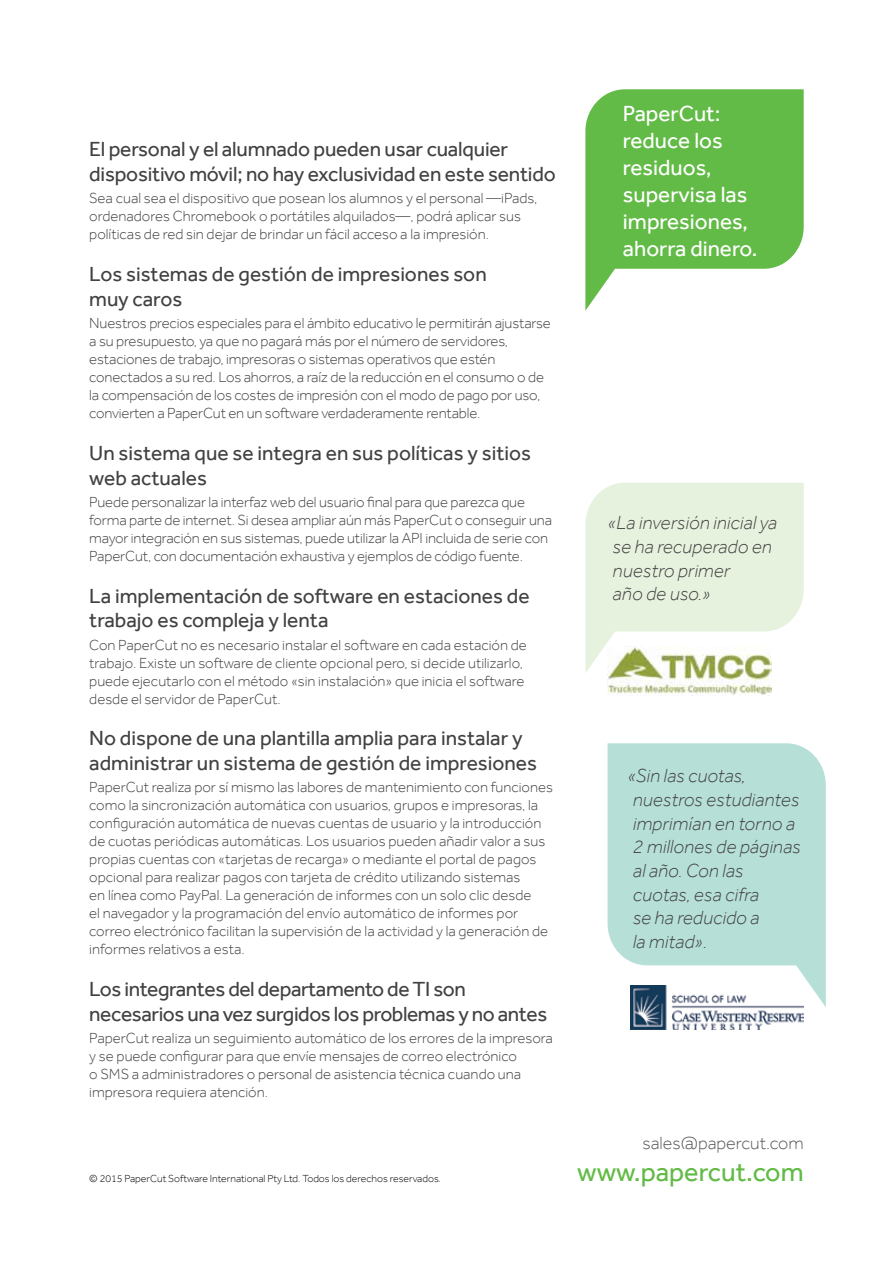
<style>
.page{position:relative;width:893px;height:1263px;background:#fff}
.page>*{position:absolute;margin:0;border:0;box-sizing:border-box;transform-origin:0 0}
.t1{font:27px "Effra";color:#62bb46}
.t2{font:22.5px/27px "Effra";color:#fff}
.t3{font:21px/24.8px "Effra";color:#414042}
.t4{font:21px/24.8px "Effra";letter-spacing:-.02em;color:#414042}
.t5{font:italic 300 19.5px/23.7px "Effra";letter-spacing:.005em;color:#414042}
.t6{font:300 18px "Effra";color:#58595b}
.t7{font:300 15px/18px "Effra";color:#414042}
.t8{font:300 10.5px "Effra";color:#000}
</style>
<div class="page">
<img style="left:630px;top:1007px;width:174px;height:22px">
<svg style="left:585px;top:89px;width:219px;height:222px;fill:#62bb46"></svg>
<svg style="left:607px;top:743px;width:219px;height:264px;background:#bde1da"></svg>
<img style="left:607px;top:673px;width:165px;height:22px">
<svg style="left:585px;top:483px;width:219px;height:190px"></svg>
<h3 class="t3" style="left:89px;top:137px;width:468px">El personal y el alumnado pueden usar cualquier dispositivo móvil; no hay exclusividad en este sentido</h3>
<p class="t7" style="left:89px;top:189px;width:450px">Sea cual sea el dispositivo que posean los alumnos y el personal —iPads, ordenadores Chromebook o portátiles alquilados—, podrá aplicar sus políticas de red sin dejar de brindar un fácil acceso a la impresión.</p>
<h3 class="t3" style="left:89px;top:261px;width:399px">Los sistemas de gestión de impresiones son muy caros</h3>
<p class="t7" style="left:89px;top:314px;width:463px">Nuestros precios especiales para el ámbito educativo le permitirán ajustarse a su presupuesto, ya que no pagará más por el número de servidores, estaciones de trabajo, impresoras o sistemas operativos que estén conectados a su red. Los ahorros, a raíz de la reducción en el consumo o de la compensación de los costes de impresión con el modo de pago por uso, convierten a PaperCut en un software verdaderamente rentable.</p>
<h3 class="t3" style="left:89px;top:440px;width:443px">Un sistema que se integra en sus políticas y sitios web actuales</h3>
<p class="t7" style="left:89px;top:493px;width:464px">Puede personalizar la interfaz web del usuario final para que parezca que forma parte de internet. Si desea ampliar aún más PaperCut o conseguir una mayor integración en sus sistemas, puede utilizar la API incluida de serie con PaperCut, con documentación exhaustiva y ejemplos de código fuente.</p>
<h3 class="t3" style="left:89px;top:583px;width:442px">La implementación de software en estaciones de trabajo es compleja y lenta</h3>
<p class="t7" style="left:89px;top:635px;width:439px">Con PaperCut no es necesario instalar el software en cada estación de trabajo. Existe un software de cliente opcional pero, si decide utilizarlo, puede ejecutarlo con el método «sin instalación» que inicia el software desde el servidor de PaperCut.</p>
<h3 class="t3" style="left:89px;top:726px;width:449px">No dispone de una plantilla amplia para instalar y administrar un sistema de gestión de impresiones</h3>
<p class="t7" style="left:89px;top:778px;width:465px">PaperCut realiza por sí mismo las labores de mantenimiento con funciones como la sincronización automática con usuarios, grupos e impresoras, la configuración automática de nuevas cuentas de usuario y la introducción de cuotas periódicas automáticas. Los usuarios pueden añadir valor a sus propias cuentas con «tarjetas de recarga» o mediante el portal de pagos opcional para realizar pagos con tarjeta de crédito utilizando sistemas<br>en línea como PayPal. La generación de informes con un solo clic desde<br>el navegador y la programación del envío automático de informes por correo electrónico facilitan la supervisión de la actividad y la generación de informes relativos a esta.</p>
<h3 class="t4" style="left:89px;top:976px;width:459px">Los integrantes del departamento de TI son necesarios una vez surgidos los problemas y no antes</h3>
<p class="t7" style="left:89px;top:1029px;width:465px">PaperCut realiza un seguimiento automático de los errores de la impresora y se puede configurar para que envíe mensajes de correo electrónico<br>o SMS a administradores o personal de asistencia técnica cuando una impresora requiera atención.</p>
<h2 class="t2" style="left:623px;top:100px;width:136px">PaperCut: reduce los residuos, supervisa las impresiones, ahorra dinero.</h2>
<h3 class="t5" style="left:607px;top:511px;width:171px">«La inversión inicial ya se ha recuperado en nuestro primer<br>año de uso.»</h3>
<h3 class="t5" style="left:628px;top:764px;width:174px">«Sin las cuotas, nuestros estudiantes imprimían en torno a<br>2 millones de páginas al año. Con las cuotas, esa cifra<br>se ha reducido a<br>la mitad».</h3>
<p class="t6" style="left:642px;top:1133px;width:163px">sales@papercut.com</p>
<p class="t8" style="left:89px;top:1173px;width:353px">© 2015 PaperCut Software International Pty Ltd. Todos los derechos reservados.</p>
<h1 class="t1" style="left:577px;top:1156px;width:228px">www.papercut.com</h1>
</div>
